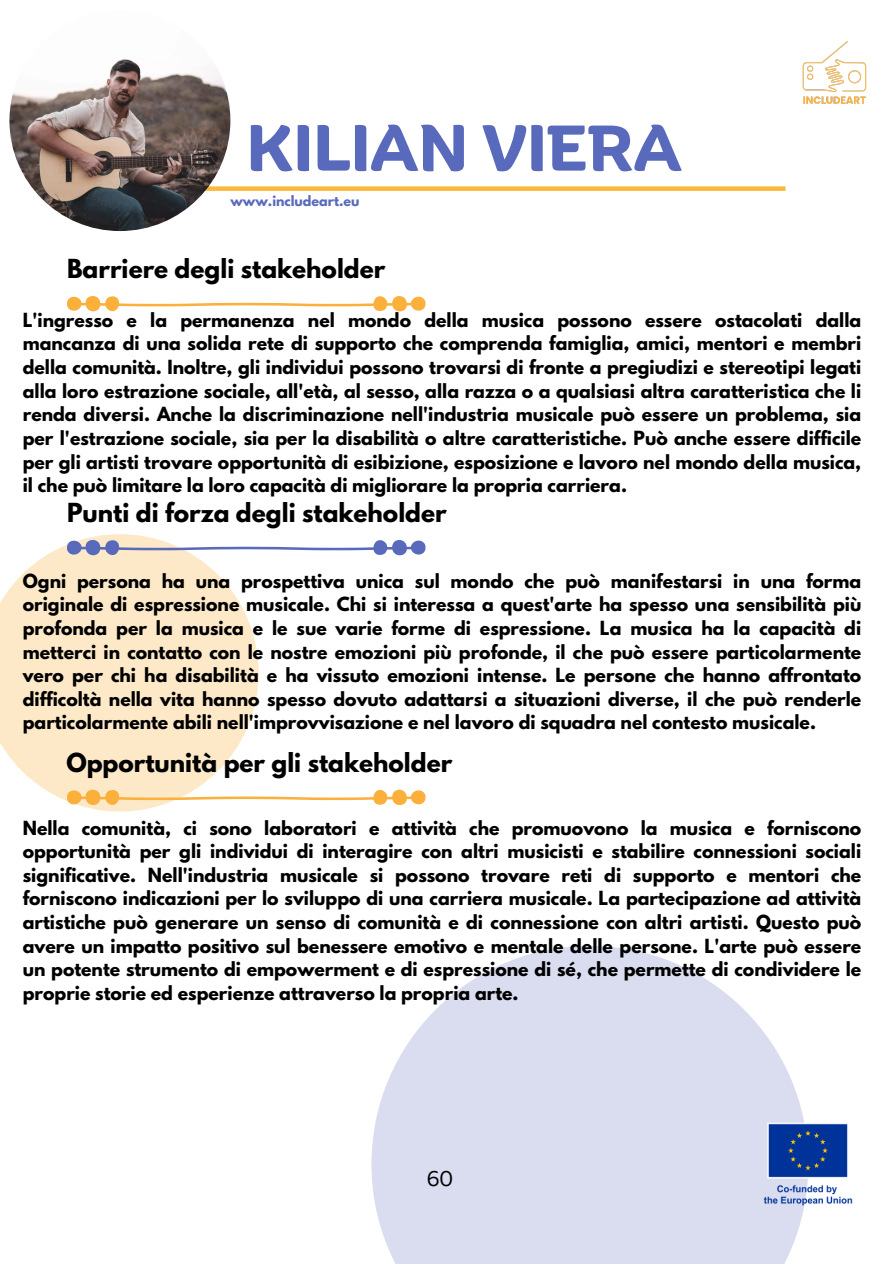
<style>
.page{position:relative;width:893px;height:1264px;background:#fff}
.page>*{position:absolute;margin:0;border:0;box-sizing:border-box;transform-origin:0 0}
.t1{font:700 62.55px "Binate Display";color:#596abc}
.t2{font:700 23.25px "League Spartan";color:#000}
.t3{font:20.7px "Binate Display";color:#000}
.t4{font:700 17.25px/23.7px "League Spartan";color:#000;text-align:justify}
.t5{font:700 12.75px "League Spartan";color:#596abc}
</style>
<div class="page">
<div style="left:89px;top:186px;width:696px;height:5px;background:#fbb83c"></div>
<svg style="left:371px;top:946px;width:432px;height:317px;fill:#d9ddef"></svg>
<svg style="left:0;top:534px;width:258px;height:277px;fill:#fde9c8"></svg>
<img style="left:802px;top:41px;width:65px;height:63px">
<img style="left:9px;top:10px;width:221px;height:221px;border-radius:50%">
<svg style="left:67px;top:296px;width:359px;height:16px"></svg>
<svg style="left:67px;top:538px;width:359px;height:18px"></svg>
<svg style="left:67px;top:788px;width:359px;height:18px"></svg>
<img style="left:760px;top:1113px;width:93px;height:101px">
<p class="t1" style="left:246px;top:89px;width:437px">KILIAN VIERA</p>
<p class="t5" style="left:230px;top:194px;width:131px">www.includeart.eu</p>
<p class="t2" style="left:67px;top:257px;width:320px">Barriere degli stakeholder</p>
<p class="t4" style="left:23px;top:310px;width:840px">L'ingresso e la permanenza nel mondo della musica possono essere ostacolati dalla mancanza di una solida rete di supporto che comprenda famiglia, amici, mentori e membri della comunità. Inoltre, gli individui possono trovarsi di fronte a pregiudizi e stereotipi legati alla loro estrazione sociale, all'età, al sesso, alla razza o a qualsiasi altra caratteristica che li renda diversi. Anche la discriminazione nell'industria musicale può essere un problema, sia per l'estrazione sociale, sia per la disabilità o altre caratteristiche. Può anche essere difficile per gli artisti trovare opportunità di esibizione, esposizione e lavoro nel mondo della musica, il che può limitare la loro capacità di migliorare la propria carriera.</p>
<p class="t2" style="left:67px;top:501px;width:381px">Punti di forza degli stakeholder</p>
<p class="t4" style="left:23px;top:571px;width:840px">Ogni persona ha una prospettiva unica sul mondo che può manifestarsi in una forma originale di espressione musicale. Chi si interessa a quest'arte ha spesso una sensibilità più profonda per la musica e le sue varie forme di espressione. La musica ha la capacità di metterci in contatto con le nostre emozioni più profonde, il che può essere particolarmente vero per chi ha disabilità e ha vissuto emozioni intense. Le persone che hanno affrontato difficoltà nella vita hanno spesso dovuto adattarsi a situazioni diverse, il che può renderle particolarmente abili nell'improvvisazione e nel lavoro di squadra nel contesto musicale.</p>
<p class="t2" style="left:66px;top:750px;width:387px">Opportunità per gli stakeholder</p>
<p class="t4" style="left:23px;top:818px;width:840px">Nella comunità, ci sono laboratori e attività che promuovono la musica e forniscono opportunità per gli individui di interagire con altri musicisti e stabilire connessioni sociali significative. Nell'industria musicale si possono trovare reti di supporto e mentori che forniscono indicazioni per lo sviluppo di una carriera musicale. La partecipazione ad attività artistiche può generare un senso di comunità e di connessione con altri artisti. Questo può avere un impatto positivo sul benessere emotivo e mentale delle persone. L'arte può essere un potente strumento di empowerment e di espressione di sé, che permette di condividere le proprie storie ed esperienze attraverso la propria arte.</p>
<p class="t3" style="left:427px;top:1158px;width:28px">60</p>
</div>
